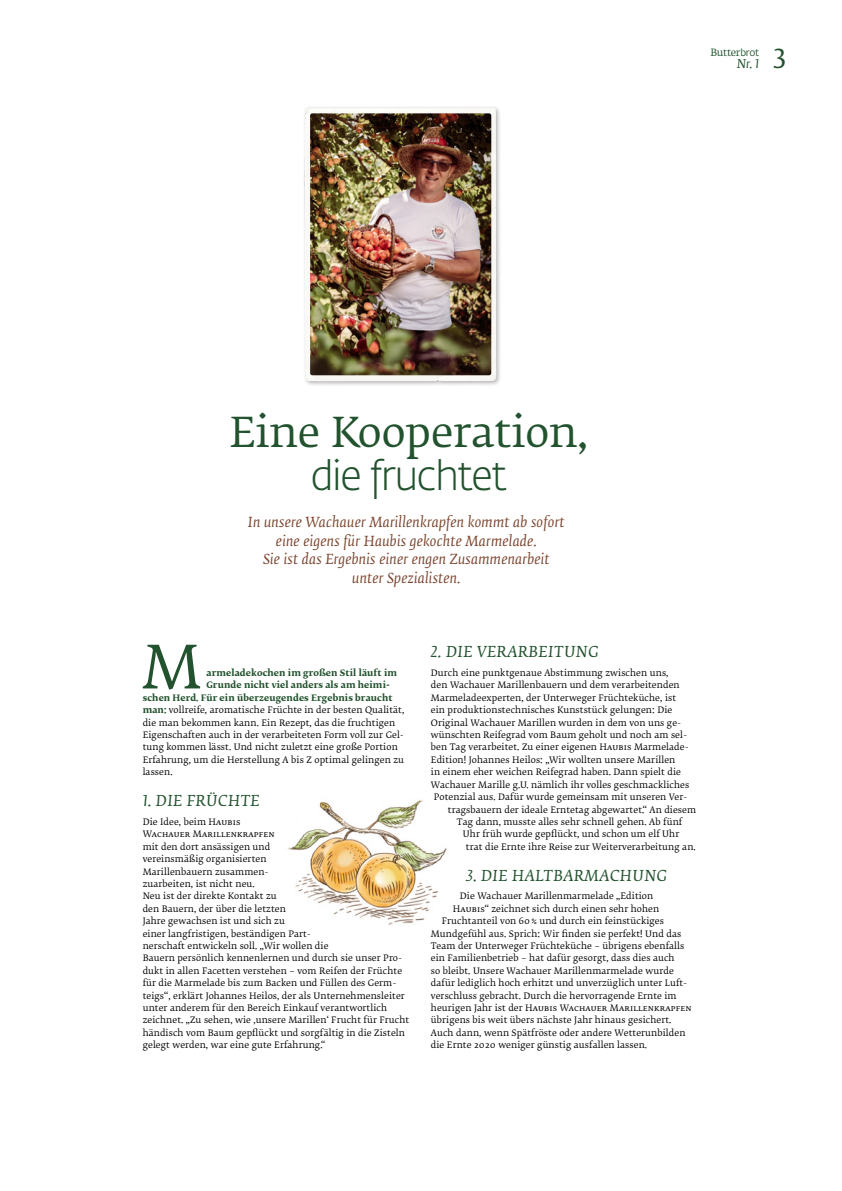
<style>
.page{position:relative;width:842px;height:1191px;background:#fff}
.page>*{position:absolute;margin:0;border:0;box-sizing:border-box;transform-origin:0 0}
.t1{font:59.3px "Fedra Serif B Pro";color:#22522e}
.t2{font:41px "Fedra Serif B Pro";color:#22522e}
.t3{font:300 41px "Fedra Sans Pro";color:#22522e}
.t4{font:italic 15px "Fedra Serif B Pro";letter-spacing:.04em;color:#22522e}
.t5{font:italic 13.8px/18.6px "Fedra Serif B Pro";letter-spacing:.015em;color:#7c4630;text-align:center}
.t6{font:italic 12px "Fedra Serif B Pro";color:#22522e}
.t7{font:10px "Fedra Serif B Pro";letter-spacing:-.035em;color:#22522e}
.t8{font:8.8px/12.4px "Fedra Serif B Pro";letter-spacing:.015em;color:#000}
.t9{font:700 8.8px "Fedra Serif B Pro";letter-spacing:.015em;color:#22522e}
.s1{font-family:"Fedra Sans Pro"}
.s2{font-style:normal;font-size:26px}
.s3{font-weight:700;color:#22522e}
</style>
<div class="page">
<img style="left:288px;top:800px;width:159px;height:125px">
<div style="left:302px;top:105px;width:200px;height:282px;background:#000;opacity:.3"></div>
<img style="left:304px;top:108px;width:2px;height:76px">
<img style="left:310px;top:113px;width:181px;height:262px">
<p class="t7" style="left:711px;top:46px;width:50px">Butter <span class="s1">brot</span></p>
<h3 class="t6" style="left:737px;top:57px;width:51px">Nr. 1 <span class="s2">3</span></h3>
<h2 class="t2" style="left:229px;top:408px;width:360px">Eine Kooperation,</h2>
<h2 class="t3" style="left:310px;top:448px;width:198px">die fruchtet</h2>
<h3 class="t5" style="left:248px;top:513px;width:318px">In unsere Wachauer Marillenkrapfen kommt ab sofort eine eigens für Haubis gekochte Marmelade.<br>Sie ist das Ergebnis einer engen Zusammenarbeit unter Spezialisten.</h3>
<h1 class="t1" style="left:141px;top:633px;width:62px">M</h1>
<p class="t9" style="left:206px;top:668px;width:192px">armeladekochen im großen Stil läuft im</p>
<p class="t9" style="left:206px;top:680px;width:185px">Grunde nicht viel anders als am heimi-</p>
<p class="t9" style="left:143px;top:692px;width:252px">schen Herd. Für ein überzeugendes Ergebnis braucht</p>
<p class="t8" style="left:143px;top:704px;width:263px"><span class="s3">man:</span> vollreife, aromatische Früchte in der besten Qualität,</p>
<p class="t8" style="left:143px;top:716px;width:254px">die man bekommen kann. Ein Rezept, das die fruchtigen</p>
<p class="t8" style="left:143px;top:729px;width:263px">Eigenschaften auch in der verarbeiteten Form voll zur Gel-</p>
<p class="t8" style="left:143px;top:741px;width:257px">tung kommen lässt. Und nicht zuletzt eine große Portion</p>
<p class="t8" style="left:143px;top:753px;width:263px">Erfahrung, um die Herstellung A bis Z optimal gelingen zu</p>
<p class="t8" style="left:143px;top:766px;width:31px">lassen.</p>
<h3 class="t4" style="left:143px;top:792px;width:118px">1. DIE FRÜCHTE</h3>
<p class="t8" style="left:143px;top:815px;width:268px">Die Idee, beim Haubis<br>Wachauer Marillenkrapfen<br>mit den dort ansässigen und<br>vereinsmäßig organisierten<br>Marillenbauern zusammen-<br>zuarbeiten, ist nicht neu.<br>Neu ist der direkte Kontakt zu<br>den Bauern, der über die letzten<br>Jahre gewachsen ist und sich zu<br>einer langfristigen, beständigen Part-<br>nerschaft entwickeln soll. „Wir wollen die<br>Bauern persönlich kennenlernen und durch sie unser Pro&shy;dukt in allen Facetten verstehen – vom Reifen der Früchte für die Marmelade bis zum Backen und Füllen des Germ&shy;teigs“, erklärt Johannes Heilos, der als Unternehmensleiter unter anderem für den Bereich Einkauf verantwortlich zeichnet. „Zu sehen, wie ‚unsere Marillen‘ Frucht für Frucht händisch vom Baum gepflückt und sorgfältig in die Zisteln gelegt werden, war eine gute Erfahrung.“</p>
<h3 class="t4" style="left:431px;top:643px;width:169px">2. DIE VERARBEITUNG</h3>
<p class="t8" style="left:431px;top:667px;width:239px">Durch eine punktgenaue Abstimmung zwischen uns,</p>
<p class="t8" style="left:431px;top:679px;width:250px">den Wachauer Marillenbauern und dem verarbeitenden</p>
<p class="t8" style="left:431px;top:691px;width:247px">Marmeladeexperten, der Unterweger Früchteküche, ist</p>
<p class="t8" style="left:431px;top:704px;width:243px">ein produktionstechnisches Kunststück gelungen: Die</p>
<p class="t8" style="left:431px;top:716px;width:252px">Original Wachauer Marillen wurden in dem von uns ge-</p>
<p class="t8" style="left:431px;top:729px;width:258px">wünschten Reifegrad vom Baum geholt und noch am sel-</p>
<p class="t8" style="left:431px;top:741px;width:259px">ben Tag verarbeitet. Zu einer eigenen Haubis Marmelade-</p>
<p class="t8" style="left:431px;top:753px;width:246px">Edition! Johannes Heilos: „Wir wollten unsere Marillen</p>
<p class="t8" style="left:431px;top:766px;width:252px">in einem eher weichen Reifegrad haben. Dann spielt die</p>
<p class="t8" style="left:431px;top:778px;width:260px">Wachauer Marille g.U. nämlich ihr volles geschmackliches</p>
<p class="t8" style="left:434px;top:791px;width:255px">Potenzial aus. Dafür wurde gemeinsam mit unseren Ver-</p>
<p class="t8" style="left:448px;top:803px;width:250px">tragsbauern der ideale Erntetag abgewartet.“ An diesem</p>
<p class="t8" style="left:457px;top:815px;width:228px">Tag dann, musste alles sehr schnell gehen. Ab fünf</p>
<p class="t8" style="left:463px;top:828px;width:218px">Uhr früh wurde gepflückt, und schon um elf Uhr</p>
<p class="t8" style="left:466px;top:840px;width:231px">trat die Ernte ihre Reise zur Weiterverarbeitung an.</p>
<h3 class="t4" style="left:466px;top:866px;width:202px">3. DIE HALTBARMACHUNG</h3>
<p class="t8" style="left:460px;top:890px;width:195px">Die Wachauer Marillenmarmelade „Edition</p>
<p class="t8" style="left:453px;top:902px;width:208px">Haubis“ zeichnet sich durch einen sehr hohen</p>
<p class="t8" style="left:442px;top:915px;width:224px">Fruchtanteil von 60% und durch ein feinstückiges</p>
<p class="t8" style="left:431px;top:927px;width:252px">Mundgefühl aus. Sprich: Wir finden sie perfekt! Und das</p>
<p class="t8" style="left:431px;top:939px;width:255px">Team der Unterweger Früchteküche – übrigens ebenfalls</p>
<p class="t8" style="left:431px;top:952px;width:245px">ein Familienbetrieb – hat dafür gesorgt, dass dies auch</p>
<p class="t8" style="left:431px;top:964px;width:244px">so bleibt. Unsere Wachauer Marillenmarmelade wurde</p>
<p class="t8" style="left:431px;top:977px;width:258px">dafür lediglich hoch erhitzt und unverzüglich unter Luft-</p>
<p class="t8" style="left:431px;top:989px;width:247px">verschluss gebracht. Durch die hervorragende Ernte im</p>
<p class="t8" style="left:431px;top:1001px;width:262px">heurigen Jahr ist der Haubis Wachauer Marillenkrapfen</p>
<p class="t8" style="left:431px;top:1014px;width:242px">übrigens bis weit übers nächste Jahr hinaus gesichert.</p>
<p class="t8" style="left:431px;top:1026px;width:256px">Auch dann, wenn Spätfröste oder andere Wetterunbilden</p>
<p class="t8" style="left:431px;top:1039px;width:218px">die Ernte 2020 weniger günstig ausfallen lassen.</p>
</div>
